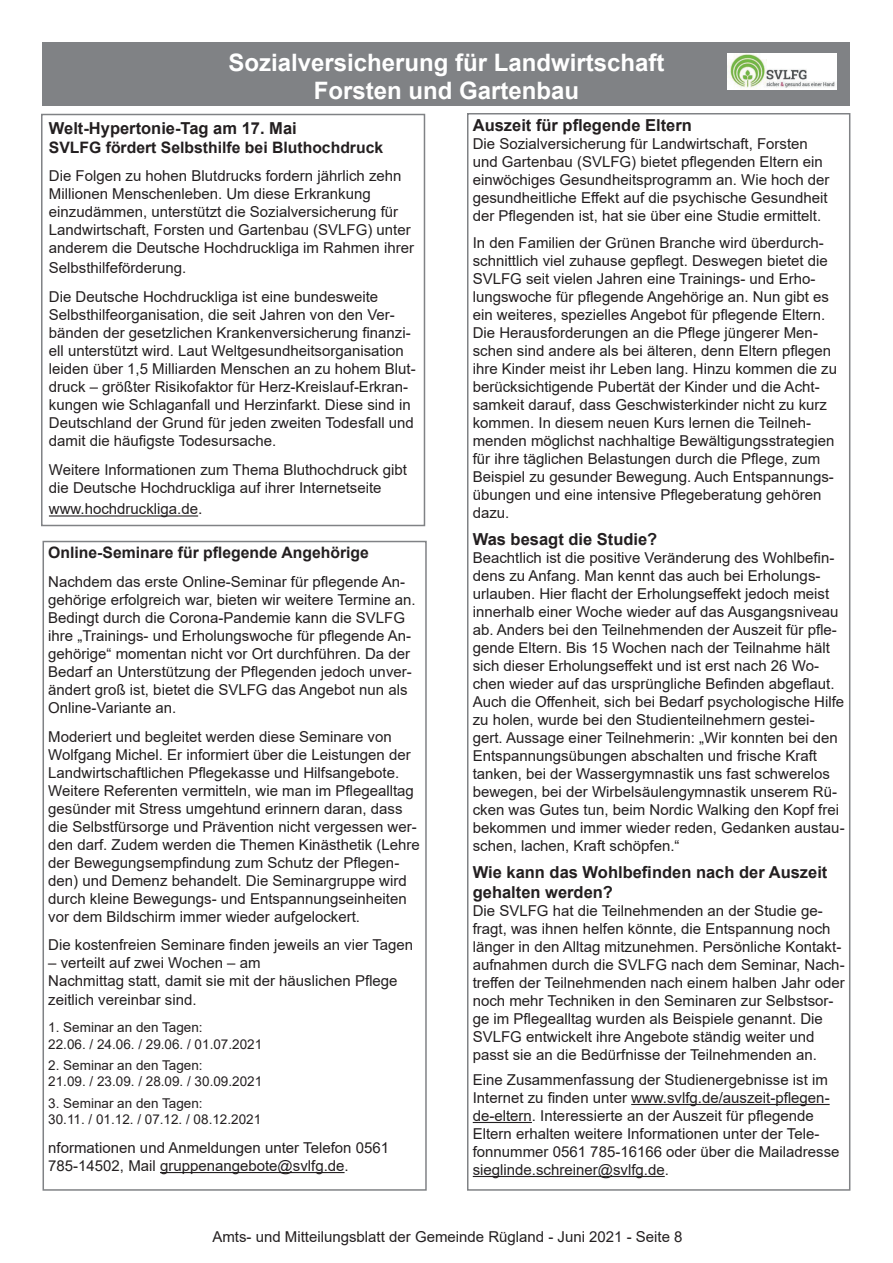
<style>
.page{position:relative;width:893px;height:1263px;background:#fff}
.page>*{position:absolute;margin:0;border:0;box-sizing:border-box;transform-origin:0 0}
.t1{font:700 24px/28.8px "Arial";color:#fff;text-align:center}
.t2{font:700 16.5px/19.8px "Arial";color:#231f20}
.t3{font:700 15.75px "Arial";color:#231f20}
.t4{font:15px/18px "Arial";color:#231f20}
.t5{font:13.5px/16.2px "Arial";color:#231f20}
.s1{font-size:15.75px}
</style>
<div class="page">
<div style="left:43px;top:43px;width:807px;height:63px;background:#808285"></div>
<img style="left:727px;top:53px;width:110px;height:37px">
<hr style="left:49px;top:515px;width:149px;height:1px;background:#231f20">
<div style="left:41px;top:114px;width:384px;height:412px;border:2px solid #808285"></div>
<hr style="left:160px;top:1172px;width:185px;height:1px;background:#231f20">
<div style="left:43px;top:541px;width:384px;height:650px;border:2px solid #808285"></div>
<hr style="left:631px;top:1104px;width:199px;height:1px;background:#231f20">
<hr style="left:473px;top:1122px;width:59px;height:1px;background:#231f20">
<hr style="left:473px;top:1176px;width:192px;height:1px;background:#231f20">
<div style="left:467px;top:113px;width:383px;height:1078px;border:2px solid #808285"></div>
<h1 class="t1" style="left:228px;top:48px;width:438px">Sozialversicherung für Landwirtschaft<br>Forsten und Gartenbau</h1>
<p class="t2" style="left:49px;top:118px;width:249px">Welt-Hypertonie-Tag am 17. Mai</p>
<p class="t3" style="left:49px;top:136px;width:336px">SVLFG fördert Selbsthilfe bei Bluthochdruck</p>
<p class="t4" style="left:49px;top:167px;width:367px">Die Folgen zu hohen Blutdrucks fordern jährlich zehn Millionen Menschenleben. Um diese Erkrankung einzudämmen, unterstützt die Sozialversicherung für Landwirtschaft, Forsten und Gartenbau (SVLFG) unter anderem die Deutsche Hochdruckliga im Rahmen ihrer</p>
<p class="t4" style="left:49px;top:253px;width:331px;line-height:28.8px">Selbsthilfeförderung.<br>Die Deutsche Hochdruckliga ist eine bundesweite</p>
<p class="t4" style="left:49px;top:306px;width:368px">Selbsthilfeorganisation, die seit Jahren von den Ver&shy;bänden der gesetzlichen Krankenversicherung finanzi&shy;ell unterstützt wird. Laut Weltgesundheitsorganisation leiden über 1,5 Milliarden Menschen an zu hohem Blut&shy;druck – größter Risikofaktor für Herz-Kreislauf-Erkran&shy;kungen wie Schlaganfall und Herzinfarkt. Diese sind in Deutschland der Grund für jeden zweiten Todesfall und damit die häufigste Todesursache.</p>
<p class="t4" style="left:49px;top:460px;width:359px">Weitere Informationen zum Thema Bluthochdruck gibt die Deutsche Hochdruckliga auf ihrer Internetseite</p>
<p class="t4" style="left:49px;top:500px;width:155px">www.hochdruckliga.de<span class="s1">.</span></p>
<p class="t3" style="left:48px;top:541px;width:322px">Online-Seminare für pflegende Angehörige</p>
<p class="t4" style="left:48px;top:572px;width:369px">Nachdem das erste Online-Seminar für pflegende An&shy;gehörige erfolgreich war, bieten wir weitere Termine an.<br>Bedingt durch die Corona-Pandemie kann die SVLFG ihre „Trainings- und Erholungswoche für pflegende An&shy;gehörige“ momentan nicht vor Ort durchführen. Da der Bedarf an Unterstützung der Pflegenden jedoch unver&shy;ändert groß ist, bietet die SVLFG das Angebot nun als Online-Variante an.</p>
<p class="t4" style="left:48px;top:727px;width:373px">Moderiert und begleitet werden diese Seminare von Wolfgang Michel. Er informiert über die Leistungen der Landwirtschaftlichen Pflegekasse und Hilfsangebote.<br>Weitere Referenten vermitteln, wie man im Pflegealltag gesünder mit Stress umgehtund erinnern daran, dass die Selbstfürsorge und Prävention nicht vergessen wer&shy;den darf. Zudem werden die Themen Kinästhetik (Lehre der Bewegungsempfindung zum Schutz der Pflegen&shy;den) und Demenz behandelt. Die Seminargruppe wird durch kleine Bewegungs- und Entspannungseinheiten vor dem Bildschirm immer wieder aufgelockert.</p>
<p class="t4" style="left:48px;top:936px;width:366px">Die kostenfreien Seminare finden jeweils an vier Tagen</p>
<p class="t4" style="left:48px;top:954px;width:351px;line-height:18.5px">– verteilt auf zwei Wochen – am<br>Nachmittag statt, damit sie mit der häuslichen Pflege zeitlich vereinbar sind.</p>
<p class="t5" style="left:48px;top:1019px;width:215px">1. Seminar an den Tagen:<br>22.06. / 24.06. / 29.06. / 01.07.2021</p>
<p class="t5" style="left:48px;top:1057px;width:215px">2. Seminar an den Tagen:<br>21.09. / 23.09. / 28.09. / 30.09.2021</p>
<p class="t5" style="left:48px;top:1095px;width:214px">3. Seminar an den Tagen:<br>30.11. / 01.12. / 07.12. / 08.12.2021</p>
<p class="t4" style="left:48px;top:1138px;width:342px">nformationen und Anmeldungen unter Telefon 0561<br>785-14502, Mail gruppenangebote@svlfg.de.</p>
<p class="t2" style="left:473px;top:115px;width:221px">Auszeit für pflegende Eltern</p>
<p class="t4" style="left:473px;top:134px;width:358px">Die Sozialversicherung für Landwirtschaft, Forsten und Gartenbau (SVLFG) bietet pflegenden Eltern ein einwöchiges Gesundheitsprogramm an. Wie hoch der gesundheitliche Effekt auf die psychische Gesundheit der Pflegenden ist, hat sie über eine Studie ermittelt.</p>
<p class="t4" style="left:473px;top:233px;width:366px">In den Familien der Grünen Branche wird überdurch&shy;schnittlich viel zuhause gepflegt. Deswegen bietet die SVLFG seit vielen Jahren eine Trainings- und Erho&shy;lungswoche für pflegende Angehörige an. Nun gibt es ein weiteres, spezielles Angebot für pflegende Eltern.<br>Die Herausforderungen an die Pflege jüngerer Men&shy;schen sind andere als bei älteren, denn Eltern pflegen ihre Kinder meist ihr Leben lang. Hinzu kommen die zu berücksichtigende Pubertät der Kinder und die Acht&shy;samkeit darauf, dass Geschwisterkinder nicht zu kurz kommen. In diesem neuen Kurs lernen die Teilneh&shy;menden möglichst nachhaltige Bewältigungsstrategien für ihre täglichen Belastungen durch die Pflege, zum Beispiel zu gesunder Bewegung. Auch Entspannungs&shy;übungen und eine intensive Pflegeberatung gehören dazu.</p>
<p class="t2" style="left:473px;top:529px;width:186px">Was besagt die Studie?</p>
<p class="t4" style="left:473px;top:548px;width:373px">Beachtlich ist die positive Veränderung des Wohlbefin&shy;dens zu Anfang. Man kennt das auch bei Erholungs&shy;urlauben. Hier flacht der Erholungseffekt jedoch meist innerhalb einer Woche wieder auf das Ausgangsniveau ab. Anders bei den Teilnehmenden der Auszeit für pfle&shy;gende Eltern. Bis 15 Wochen nach der Teilnahme hält sich dieser Erholungseffekt und ist erst nach 26 Wo&shy;chen wieder auf das ursprüngliche Befinden abgeflaut.<br>Auch die Offenheit, sich bei Bedarf psychologische Hilfe zu holen, wurde bei den Studienteilnehmern gestei&shy;gert. Aussage einer Teilnehmerin: „Wir konnten bei den Entspannungsübungen abschalten und frische Kraft tanken, bei der Wassergymnastik uns fast schwerelos bewegen, bei der Wirbelsäulengymnastik unserem Rü&shy;cken was Gutes tun, beim Nordic Walking den Kopf frei bekommen und immer wieder reden, Gedanken austau&shy;schen, lachen, Kraft schöpfen.“</p>
<p class="t2" style="left:473px;top:862px;width:356px">Wie kann das Wohlbefinden nach der Auszeit gehalten werden?</p>
<p class="t4" style="left:473px;top:901px;width:373px">Die SVLFG hat die Teilnehmenden an der Studie ge&shy;fragt, was ihnen helfen könnte, die Entspannung noch länger in den Alltag mitzunehmen. Persönliche Kontakt&shy;aufnahmen durch die SVLFG nach dem Seminar, Nach&shy;treffen der Teilnehmenden nach einem halben Jahr oder noch mehr Techniken in den Seminaren zur Selbstsor&shy;ge im Pflegealltag wurden als Beispiele genannt. Die SVLFG entwickelt ihre Angebote ständig weiter und passt sie an die Bedürfnisse der Teilnehmenden an.</p>
<p class="t4" style="left:473px;top:1070px;width:368px">Eine Zusammenfassung der Studienergebnisse ist im Internet zu finden unter www.svlfg.de/auszeit-pflegen&shy;de-eltern. Interessierte an der Auszeit für pflegende Eltern erhalten weitere Informationen unter der Tele&shy;fonnummer 0561 785-16166 oder über die Mailadresse sieglinde.schreiner@svlfg.de.</p>
<p class="t4" style="left:212px;top:1228px;width:472px">Amts- und Mitteilungsblatt der Gemeinde Rügland - Juni 2021 - Seite 8</p>
</div>
